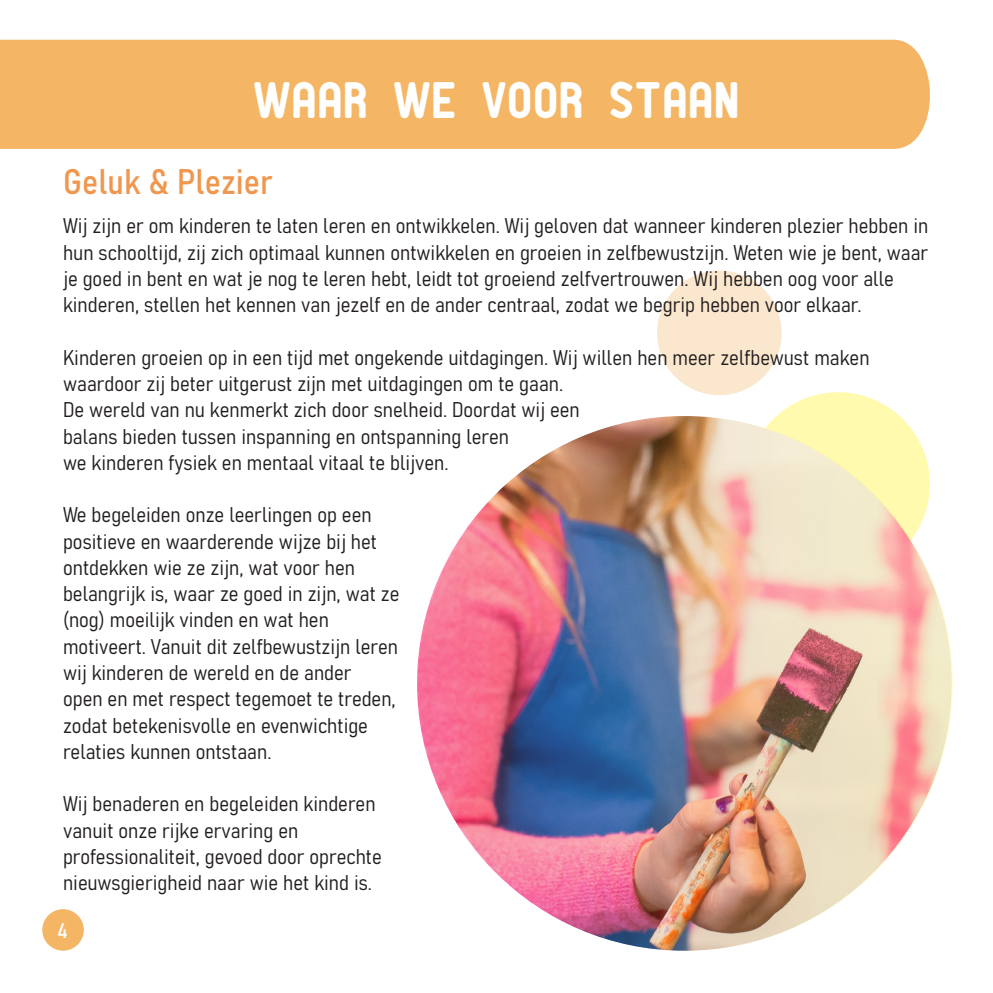
<style>
.page{position:relative;width:993px;height:993px;background:#fff}
.page>*{position:absolute;margin:0;border:0;box-sizing:border-box;transform-origin:0 0}
.t1{font:49px "PTF NORDIC Round";color:#fff}
.t2{font:35px "Bahnschrift";color:#f0974f}
.t3{font:21px/26.2px "Bahnschrift";color:#231f20}
.t4{font:21px "Bahnschrift";color:#fff}
</style>
<div class="page">
<div style="left:0;top:40px;width:930px;height:109px;background:#f4b665"></div>
<div style="left:746px;top:392px;width:183px;height:183px;background:#fffaae;border-radius:50%"></div>
<div style="left:656px;top:270px;width:125px;height:125px;background:#fbe7ce;border-radius:50%"></div>
<img style="left:418px;top:416px;width:534px;height:534px;border-radius:50%">
<div style="left:42px;top:908px;width:42px;height:42px;background:#f4b665;border-radius:50%"></div>
<p class="t1" style="left:253px;top:79px;width:487px">WAAR WE VOOR STAAN</p>
<p class="t2" style="left:63px;top:155px;width:211px">Geluk &amp; Plezier</p>
<p class="t3" style="left:63px;top:211px;width:866px">Wij zijn er om kinderen te laten leren en ontwikkelen. Wij geloven dat wanneer kinderen plezier hebben in hun schooltijd, zij zich optimaal kunnen ontwikkelen en groeien in zelfbewustzijn. Weten wie je bent, waar je goed in bent en wat je nog te leren hebt, leidt tot groeiend zelfvertrouwen. Wij hebben oog voor alle kinderen, stellen het kennen van jezelf en de ander centraal, zodat we begrip hebben voor elkaar.</p>
<p class="t3" style="left:63px;top:342px;width:807px">Kinderen groeien op in een tijd met ongekende uitdagingen. Wij willen hen meer zelfbewust maken</p>
<p class="t3" style="left:63px;top:369px;width:501px">waardoor zij beter uitgerust zijn met uitdagingen om te gaan.</p>
<p class="t3" style="left:63px;top:395px;width:518px">De wereld van nu kenmerkt zich door snelheid. Doordat wij een balans bieden tussen inspanning en ontspanning leren<br>we kinderen fysiek en mentaal vitaal te blijven.</p>
<p class="t3" style="left:63px;top:500px;width:310px">We begeleiden onze leerlingen op een</p>
<p class="t3" style="left:63px;top:526px;width:315px">positieve en waarderende wijze bij het</p>
<p class="t3" style="left:63px;top:552px;width:293px">ontdekken wie ze zijn, wat voor hen</p>
<p class="t3" style="left:63px;top:579px;width:338px">belangrijk is, waar ze goed in zijn, wat ze (nog) moeilijk vinden en wat hen</p>
<p class="t3" style="left:63px;top:631px;width:336px">motiveert. Vanuit dit zelfbewustzijn leren wij kinderen de wereld en de ander<br>open en met respect tegemoet te treden, zodat betekenisvolle en evenwichtige relaties kunnen ontstaan.</p>
<p class="t3" style="left:63px;top:789px;width:314px">Wij benaderen en begeleiden kinderen</p>
<p class="t3" style="left:63px;top:815px;width:237px">vanuit onze rijke ervaring en</p>
<p class="t3" style="left:63px;top:841px;width:320px">professionaliteit, gevoed door oprechte</p>
<p class="t3" style="left:63px;top:867px;width:310px">nieuwsgierigheid naar wie het kind is.</p>
<p class="t4" style="left:57px;top:913px;width:12px">4</p>
</div>
